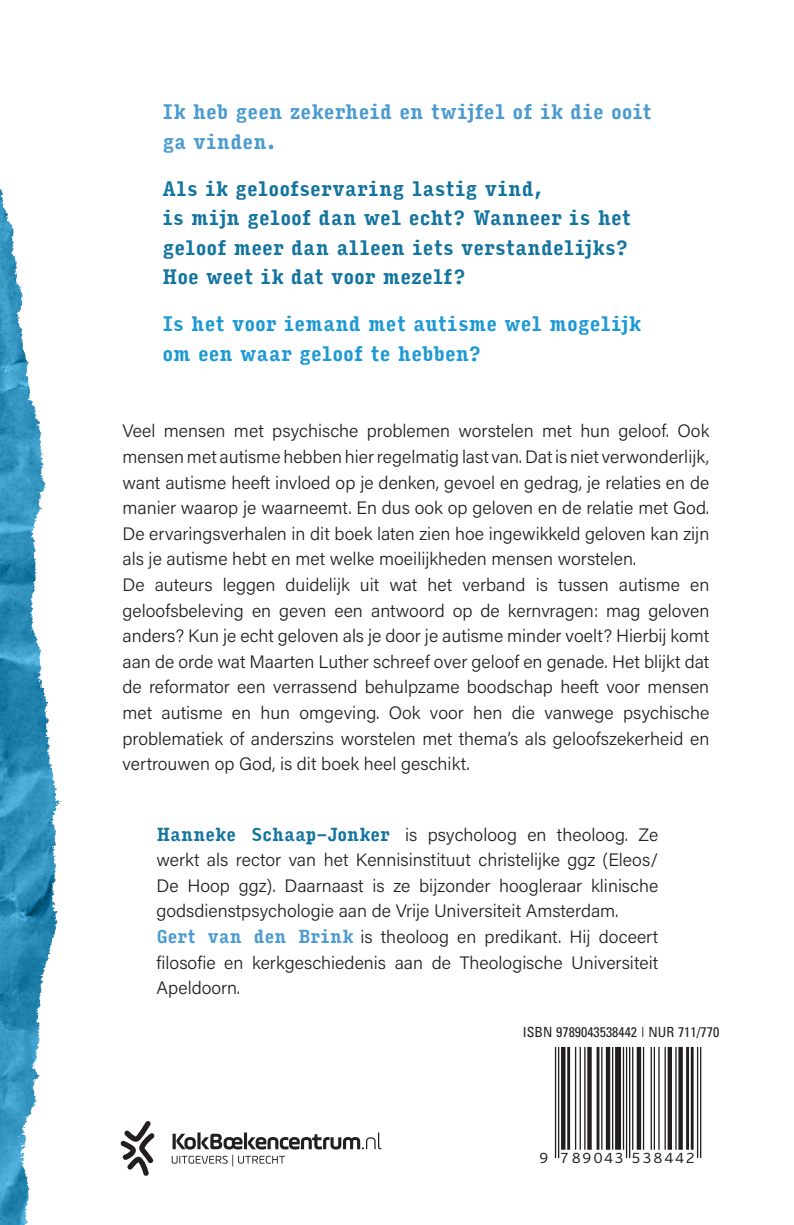
<style>
.page{position:relative;width:794px;height:1225px;background:#fff}
.page>*{position:absolute;margin:0;border:0;box-sizing:border-box;transform-origin:0 0}
.t1{font:700 20px/29.6px "Input Serif Compressed";letter-spacing:-.035em;color:#13749f}
.t2{font:700 20px/29.6px "Input Serif Compressed";letter-spacing:-.035em;color:#1d99d6}
.t3{font:700 20px/29.6px "Input Serif Compressed";letter-spacing:-.035em;color:#4b9bd1}
.t4{font:300 18px/25.6px "Acumin Pro";color:#231f20}
.t5{font:14.4px "Verb";letter-spacing:.12em;color:#231f20}
.t6{font:condensed 14px "Univers";color:#231f20}
.s1{font-family:"Input Serif Compressed";font-weight:700;color:#13749f}
.s2{font-family:"Input Serif Compressed";font-weight:700;color:#4b9bd1}
</style>
<div class="page">
<svg style="left:554px;top:1046px;width:148px;height:113px"></svg>
<hr style="left:555px;top:1047px;width:1px;height:111px;background:#231f20">
<hr style="left:558px;top:1047px;width:1px;height:111px;background:#231f20">
<svg style="left:561px;top:1047px;width:4px;height:103px"></svg>
<hr style="left:567px;top:1047px;width:3px;height:103px;background:#231f20">
<hr style="left:575px;top:1047px;width:1px;height:103px;background:#231f20">
<hr style="left:579px;top:1047px;width:2px;height:103px;background:#231f20">
<hr style="left:584px;top:1047px;width:1px;height:103px;background:#231f20">
<svg style="left:587px;top:1047px;width:4px;height:103px"></svg>
<hr style="left:596px;top:1047px;width:3px;height:103px;background:#231f20">
<hr style="left:601px;top:1047px;width:1px;height:103px;background:#231f20">
<hr style="left:606px;top:1047px;width:4px;height:103px;background:#231f20">
<hr style="left:612px;top:1047px;width:1px;height:103px;background:#231f20">
<div style="left:615px;top:1047px;width:6px;height:103px;background:#231f20"></div>
<hr style="left:623px;top:1047px;width:1px;height:103px;background:#231f20">
<hr style="left:626px;top:1047px;width:1px;height:111px;background:#231f20">
<hr style="left:629px;top:1047px;width:1px;height:111px;background:#231f20">
<hr style="left:632px;top:1047px;width:1px;height:103px;background:#231f20">
<div style="left:636px;top:1047px;width:5px;height:103px;background:#231f20"></div>
<hr style="left:643px;top:1047px;width:1px;height:103px;background:#231f20">
<hr style="left:650px;top:1047px;width:2px;height:103px;background:#231f20">
<hr style="left:653px;top:1047px;width:2px;height:103px;background:#231f20">
<hr style="left:658px;top:1047px;width:1px;height:103px;background:#231f20">
<hr style="left:664px;top:1047px;width:2px;height:103px;background:#231f20">
<div style="left:667px;top:1047px;width:5px;height:103px;background:#231f20"></div>
<hr style="left:675px;top:1047px;width:1px;height:103px;background:#231f20">
<div style="left:678px;top:1047px;width:5px;height:103px;background:#231f20"></div>
<hr style="left:686px;top:1047px;width:3px;height:103px;background:#231f20">
<hr style="left:691px;top:1047px;width:2px;height:103px;background:#231f20">
<hr style="left:697px;top:1047px;width:1px;height:111px;background:#231f20">
<hr style="left:700px;top:1047px;width:1px;height:111px;background:#231f20">
<img style="left:0;top:189px;width:346px;height:1036px">
<svg style="left:172px;top:1132px;width:209px;height:17px"></svg>
<svg style="left:172px;top:1155px;width:113px;height:11px"></svg>
<svg style="left:120px;top:1121px;width:34px;height:55px"></svg>
<p class="t3" style="left:162px;top:96px;width:491px">Ik heb geen zekerheid en twijfel of ik die ooit ga vinden.</p>
<p class="t1" style="left:162px;top:172px;width:471px">Als ik geloofservaring lastig vind,<br>is mijn geloof dan wel echt? Wanneer is het geloof meer dan alleen iets verstandelijks?<br>Hoe weet ik dat voor mezelf?</p>
<p class="t2" style="left:162px;top:308px;width:481px">Is het voor iemand met autisme wel mogelijk om een waar geloof te hebben?</p>
<p class="t4" style="left:122px;top:418px;width:588px">Veel mensen met psychische problemen worstelen met hun geloof. Ook mensen met autisme hebben hier regelmatig last van. Dat is niet verwonderlijk, want autisme heeft invloed op je denken, gevoel en gedrag, je relaties en de manier waarop je waarneemt. En dus ook op geloven en de relatie met God.<br>De ervaringsverhalen in dit boek laten zien hoe ingewikkeld geloven kan zijn als je autisme hebt en met welke moeilijkheden mensen worstelen.<br>De auteurs leggen duidelijk uit wat het verband is tussen autisme en geloofsbeleving en geven een antwoord op de kernvragen: mag geloven anders? Kun je echt geloven als je door je autisme minder voelt? Hierbij komt aan de orde wat Maarten Luther schreef over geloof en genade. Het blijkt dat de reformator een verrassend behulpzame boodschap heeft voor mensen met autisme en hun omgeving. Ook voor hen die vanwege psychische problematiek of anderszins worstelen met thema’s als geloofszekerheid en vertrouwen op God, is dit boek heel geschikt.</p>
<p class="t4" style="left:156px;top:821px;width:503px"><span class="s1">Hanneke Schaap-Jonker</span> is psycholoog en theoloog. Ze werkt als rector van het Kennisinstituut christelijke ggz (Eleos/ De Hoop ggz). Daarnaast is ze bijzonder hoogleraar klinische godsdienstpsychologie aan de Vrije Universiteit Amsterdam.<br><span class="s2">Gert van den Brink</span> is theoloog en predikant. Hij doceert filosofie en kerkgeschiedenis aan de Theologische Universiteit Apeldoorn.</p>
<p class="t6" style="left:523px;top:1023px;width:198px">ISBN 9789043538442 | NUR 711/770</p>
<p class="t5" style="left:539px;top:1149px;width:157px">9 7 89043 538442</p>
</div>
